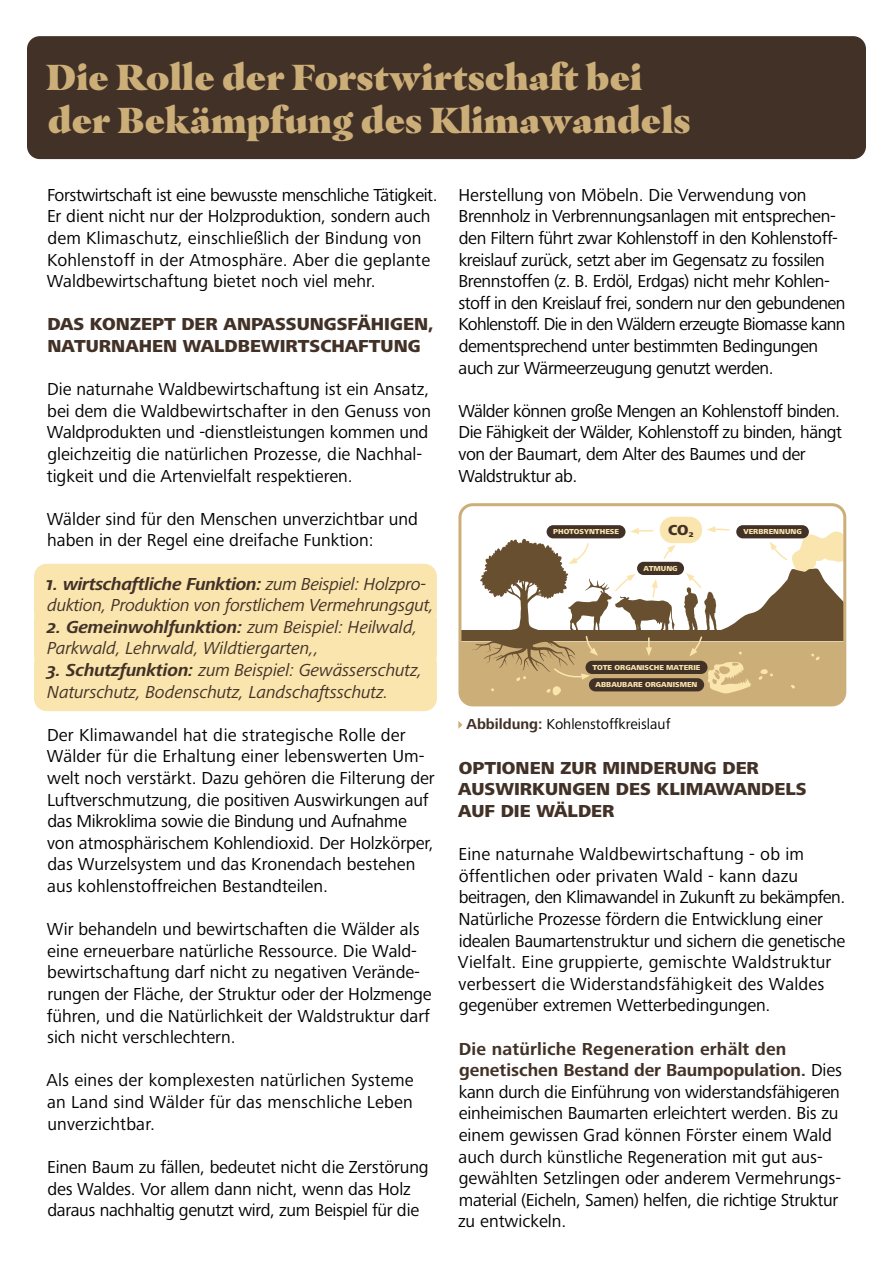
<style>
.page{position:relative;width:893px;height:1263px;background:#fff}
.page>*{position:absolute;margin:0;border:0;box-sizing:border-box;transform-origin:0 0}
.t1{font:900 36px/43.2px "Masqualero W04";color:#ccae78}
.t2{font:18px/21.6px "Frutiger Next Pro";letter-spacing:-.01em;color:#000}
.t3{font:italic 18px/21.6px "Frutiger Next Pro";letter-spacing:-.01em;color:#423127}
.t4{font:18px/21.6px "Frutiger Next Pro";letter-spacing:-.03em;color:#000}
.t5{font:800 18px/21.6px "Frutiger Next Pro";color:#423127}
.t6{font:15px "Frutiger Next Pro";color:#000}
.t7{font:800 15px "Frutiger Next Pro";color:#423127}
.t8{font:800 7.5px "Frutiger Next Pro";color:#fae5ae}
.s1{font-weight:700}
.s2{font-weight:700;color:#423127}
</style>
<div class="page">
<div style="left:27px;top:36px;width:839px;height:123px;background:#423127;border-radius:13px"></div>
<div style="left:34px;top:564px;width:403px;height:61px;background:#fae5ae;border-radius:13px"></div>
<div style="left:34px;top:607px;width:403px;height:61px;background:#fae5ae;border-radius:13px"></div>
<div style="left:34px;top:650px;width:403px;height:61px;background:#fae5ae;border-radius:13px"></div>
<svg style="left:458px;top:721px;width:4px;height:8px"></svg>
<div style="left:660px;top:517px;width:42px;height:26px;background:#fae5ae;border-radius:13px"></div>
<div style="left:458px;top:503px;width:388px;height:203px;border:3px solid #ccae78;border-radius:13px"></div>
<div style="left:547px;top:525px;width:78px;height:13px;background:#64564d;border-radius:7px"></div>
<svg style="left:736px;top:525px;width:73px;height:13px"></svg>
<svg style="left:460px;top:526px;width:385px;height:180px"></svg>
<h1 class="t1" style="left:46px;top:55px;width:646px">Die Rolle der Forstwirtschaft bei der Bekämpfung des Klimawandels</h1>
<p class="t2" style="left:47px;top:184px;width:392px">Forstwirtschaft ist eine bewusste menschliche Tätigkeit.<br>Er dient nicht nur der Holzproduktion, sondern auch dem Klimaschutz, einschließlich der Bindung von Kohlenstoff in der Atmosphäre. Aber die geplante Waldbewirtschaftung bietet noch viel mehr.</p>
<p class="t5" style="left:47px;top:314px;width:388px">DAS KONZEPT DER ANPASSUNGSFÄHIGEN,<br>NATURNAHEN WALDBEWIRTSCHAFTUNG</p>
<p class="t2" style="left:47px;top:378px;width:386px">Die naturnahe Waldbewirtschaftung ist ein Ansatz, bei dem die Waldbewirtschafter in den Genuss von Waldprodukten und -dienstleistungen kommen und gleichzeitig die natürlichen Prozesse, die Nachhal&shy;tigkeit und die Artenvielfalt respektieren.</p>
<p class="t2" style="left:47px;top:508px;width:373px">Wälder sind für den Menschen unverzichtbar und haben in der Regel eine dreifache Funktion:</p>
<p class="t3" style="left:46px;top:573px;width:389px"><span class="s1">1. wirtschaftliche Funktion:</span> zum Beispiel: Holzpro&shy;duktion, Produktion von forstlichem Vermehrungsgut,</p>
<p class="t3" style="left:47px;top:616px;width:372px"><span class="s1">2. Gemeinwohlfunktion:</span> zum Beispiel: Heilwald,<br>Parkwald, Lehrwald, Wildtiergarten,,</p>
<p class="t3" style="left:47px;top:659px;width:377px"><span class="s1">3. Schutzfunktion:</span> zum Beispiel: Gewässerschutz,<br>Naturschutz, Bodenschutz, Landschaftsschutz.</p>
<p class="t2" style="left:47px;top:724px;width:389px">Der Klimawandel hat die strategische Rolle der Wälder für die Erhaltung einer lebenswerten Um&shy;welt noch verstärkt. Dazu gehören die Filterung der Luftverschmutzung, die positiven Auswirkungen auf das Mikroklima sowie die Bindung und Aufnahme von atmosphärischem Kohlendioxid. Der Holzkörper, das Wurzelsystem und das Kronendach bestehen aus kohlenstoffreichen Bestandteilen.</p>
<p class="t2" style="left:47px;top:918px;width:386px">Wir behandeln und bewirtschaften die Wälder als eine erneuerbare natürliche Ressource. Die Wald&shy;bewirtschaftung darf nicht zu negativen Verände&shy;rungen der Fläche, der Struktur oder der Holzmenge führen, und die Natürlichkeit der Waldstruktur darf sich nicht verschlechtern.</p>
<p class="t2" style="left:46px;top:1070px;width:369px;text-align:justify">Als eines der komplexesten natürlichen Systeme an Land sind Wälder für das menschliche Leben unverzichtbar.</p>
<p class="t2" style="left:47px;top:1156px;width:383px">Einen Baum zu fällen, bedeutet nicht die Zerstörung des Waldes. Vor allem dann nicht, wenn das Holz daraus nachhaltig genutzt wird, zum Beispiel für die</p>
<p class="t2" style="left:458px;top:184px;width:389px">Herstellung von Möbeln. Die Verwendung von Brennholz in Verbrennungsanlagen mit entsprechen&shy;den Filtern führt zwar Kohlenstoff in den Kohlenstoff&shy;kreislauf zurück, setzt aber im Gegensatz zu fossilen Brennstoffen (z. B. Erdöl, Erdgas) nicht mehr Kohlen&shy;stoff in den Kreislauf frei, sondern nur den gebundenen Kohlenstoff. Die in den Wäldern erzeugte Biomasse kann dementsprechend unter bestimmten Bedingungen auch zur Wärmeerzeugung genutzt werden.</p>
<p class="t4" style="left:458px;top:400px;width:385px">Wälder können große Mengen an Kohlenstoff binden.<br>Die Fähigkeit der Wälder, Kohlenstoff zu binden, hängt von der Baumart, dem Alter des Baumes und der Waldstruktur ab.</p>
<p class="t7" style="left:668px;top:521px;width:27px">CO<sub>2</sub></p>
<p class="t8" style="left:553px;top:527px;width:67px">PHOTOSYNTHESE</p>
<p class="t8" style="left:743px;top:527px;width:60px">VERBRENNUNG</p>
<p class="t8" style="left:643px;top:564px;width:36px">ATMUNG</p>
<p class="t8" style="left:593px;top:663px;width:109px">TOTE ORGANISCHE MATERIE</p>
<p class="t8" style="left:596px;top:680px;width:103px">ABBAUBARE ORGANISMEN</p>
<p class="t6" style="left:466px;top:715px;width:205px"><span class="s2">Abbildung:</span> Kohlenstoffkreislauf</p>
<p class="t5" style="left:458px;top:757px;width:350px">OPTIONEN ZUR MINDERUNG DER<br>AUSWIRKUNGEN DES KLIMAWANDELS<br>AUF DIE WÄLDER</p>
<p class="t2" style="left:458px;top:843px;width:389px">Eine naturnahe Waldbewirtschaftung - ob im öffentlichen oder privaten Wald - kann dazu beitragen, den Klimawandel in Zukunft zu bekämpfen.<br>Natürliche Prozesse fördern die Entwicklung einer idealen Baumartenstruktur und sichern die genetische Vielfalt. Eine gruppierte, gemischte Waldstruktur verbessert die Widerstandsfähigkeit des Waldes gegenüber extremen Wetterbedingungen.</p>
<p class="t2" style="left:458px;top:1038px;width:385px"><span class="s2">Die natürliche Regeneration erhält den genetischen Bestand der Baumpopulation.</span> Dies kann durch die Einführung von widerstandsfähigeren einheimischen Baumarten erleichtert werden. Bis zu einem gewissen Grad können Förster einem Wald auch durch künstliche Regeneration mit gut aus&shy;gewählten Setzlingen oder anderem Vermehrungs&shy;material (Eicheln, Samen) helfen, die richtige Struktur zu entwickeln.</p>
</div>
